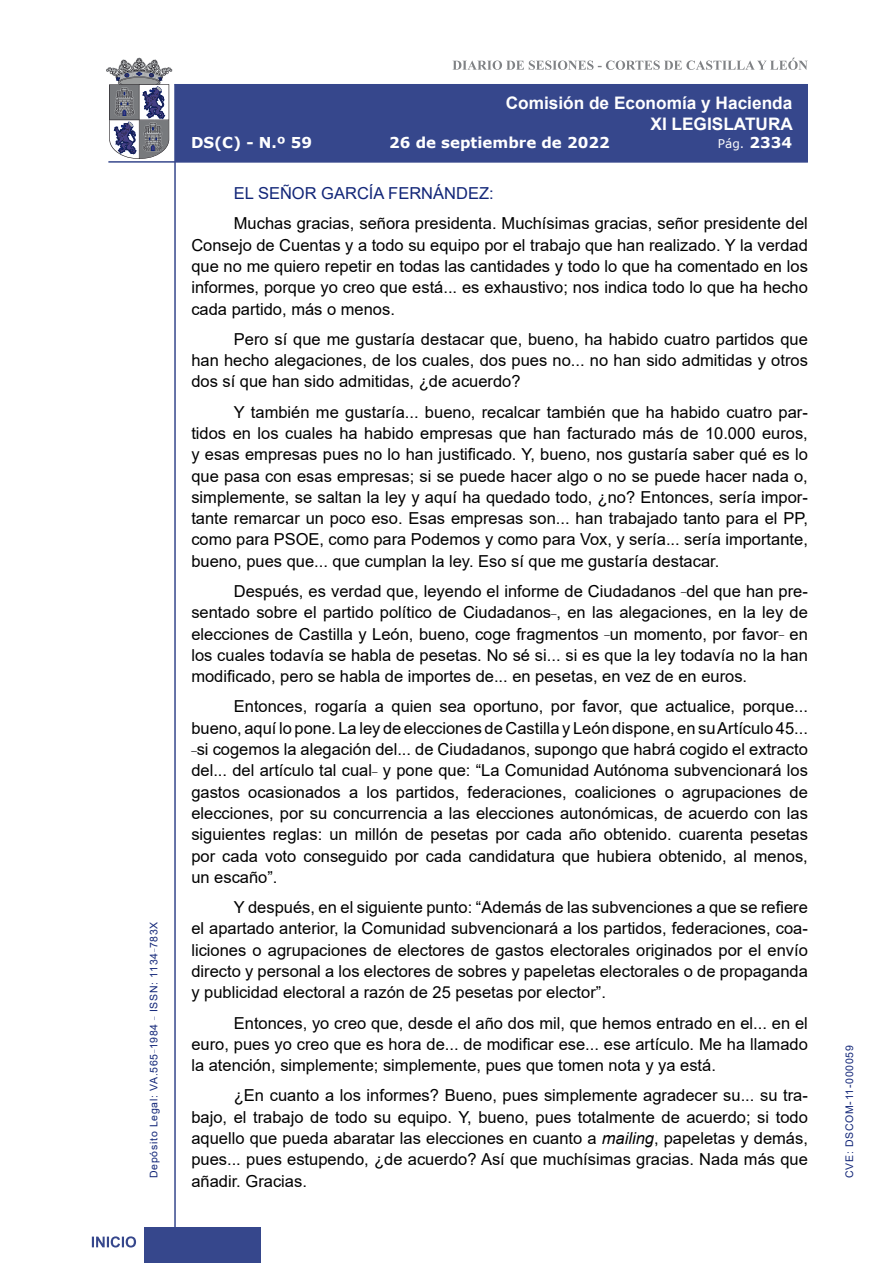
<style>
.page{position:relative;width:893px;height:1263px;background:#fff}
.page>*{position:absolute;margin:0;border:0;box-sizing:border-box;transform-origin:0 0}
.t1{font:700 17.25px/20.7px "Arial";color:#fff;text-align:right}
.t2{font:16.5px/21.3px "Arial";color:#000;text-align:justify}
.Orador{font:16.5px "Arial";color:#122678}
.t3{font:700 15px "Verdana";color:#fff}
.t4{font:12px "Verdana";color:#fff}
.t5{font:10.5px "Arial";letter-spacing:.065em;color:#122678}
.s1{font-weight:700;font-size:15px}
.s2{font-style:italic}
</style>
<div class="page">
<svg style="left:452px;top:58px;width:356px;height:12px"></svg>
<hr style="left:174px;top:84px;width:2px;height:1179px;background:#36478c">
<div style="left:144px;top:1227px;width:117px;height:36px;background:#36478c"></div>
<div style="left:175px;top:84px;width:633px;height:78px;background:#36478c"></div>
<hr style="left:108px;top:161px;width:700px;height:2px;background:#36478c">
<svg style="left:92px;top:1236px;width:44px;height:11px"></svg>
<svg style="left:106px;top:58px;width:66px;height:101px"></svg>
<p class="t5" style="left:146px;top:1178px;width:258px;rotate:-90deg">Depósito Legal: VA.565<sup>_</sup>1984 <sup>_</sup> ISSN: 1134<sup>_</sup>783X</p>
<p class="t1" style="left:506px;top:93px;width:289px">Comisión de Economía y Hacienda<br>XI LEGISLATURA</p>
<p class="t3" style="left:191px;top:132px;width:123px">DS(C) - N.º 59</p>
<p class="t3" style="left:389px;top:132px;width:222px">26 de septiembre de 2022</p>
<p class="t4" style="left:718px;top:135px;width:76px">Pág. <span class="s1">2334</span></p>
<p class="Orador" style="left:234px;top:182px;width:261px">EL SEÑOR GARCÍA FERNÁNDEZ:</p>
<p class="t2" style="left:191px;top:213px;width:618px;text-indent:43px">Muchas gracias, señora presidenta. Muchísimas gracias, señor presidente del Consejo de Cuentas y a todo su equipo por el trabajo que han realizado. Y la verdad que no me quiero repetir en todas las cantidades y todo lo que ha comentado en los informes, porque yo creo que está... es exhaustivo; nos indica todo lo que ha hecho cada partido, más o menos.</p>
<p class="t2" style="left:191px;top:328px;width:618px;text-indent:43px">Pero sí que me gustaría destacar que, bueno, ha habido cuatro partidos que han hecho alegaciones, de los cuales, dos pues no... no han sido admitidas y otros dos sí que han sido admitidas, ¿de acuerdo?</p>
<p class="t2" style="left:191px;top:401px;width:618px;text-indent:43px">Y también me gustaría... bueno, recalcar también que ha habido cuatro par&shy;tidos en los cuales ha habido empresas que han facturado más de 10.000 euros, y esas empresas pues no lo han justificado. Y, bueno, nos gustaría saber qué es lo que pasa con esas empresas; si se puede hacer algo o no se puede hacer nada o, simplemente, se saltan la ley y aquí ha quedado todo, ¿no? Entonces, sería impor&shy;tante remarcar un poco eso. Esas empresas son... han trabajado tanto para el PP, como para PSOE, como para Podemos y como para Vox, y sería... sería importante, bueno, pues que... que cumplan la ley. Eso sí que me gustaría destacar.</p>
<p class="t2" style="left:191px;top:580px;width:618px;text-indent:43px">Después, es verdad que, leyendo el informe de Ciudadanos <sup>_</sup>del que han pre&shy;sentado sobre el partido político de Ciudadanos<sup>_</sup>, en las alegaciones, en la ley de elecciones de Castilla y León, bueno, coge fragmentos <sup>_</sup>un momento, por favor<sup>_</sup> en los cuales todavía se habla de pesetas. No sé si... si es que la ley todavía no la han modificado, pero se habla de importes de... en pesetas, en vez de en euros.</p>
<p class="t2" style="left:191px;top:696px;width:618px;text-indent:43px">Entonces, rogaría a quien sea oportuno, por favor, que actualice, porque... bueno, aquí lo pone. La ley de elecciones de Castilla y León dispone, en su Artículo 45... <sup>_</sup>si cogemos la alegación del... de Ciudadanos, supongo que habrá cogido el extracto del... del artículo tal cual<sup>_</sup> y pone que: “La Comunidad Autónoma subvencionará los gastos ocasionados a los partidos, federaciones, coaliciones o agrupaciones de elecciones, por su concurrencia a las elecciones autonómicas, de acuerdo con las siguientes reglas: un millón de pesetas por cada año obtenido. cuarenta pesetas por cada voto conseguido por cada candidatura que hubiera obtenido, al menos, un escaño”.</p>
<p class="t2" style="left:191px;top:896px;width:618px;text-indent:43px">Y después, en el siguiente punto: “Además de las subvenciones a que se refiere el apartado anterior, la Comunidad subvencionará a los partidos, federaciones, coa&shy;liciones o agrupaciones de electores de gastos electorales originados por el envío directo y personal a los electores de sobres y papeletas electorales o de propaganda y publicidad electoral a razón de 25 pesetas por elector”.</p>
<p class="t2" style="left:191px;top:1012px;width:618px;text-indent:43px">Entonces, yo creo que, desde el año dos mil, que hemos entrado en el... en el euro, pues yo creo que es hora de... de modificar ese... ese artículo. Me ha llamado la atención, simplemente; simplemente, pues que tomen nota y ya está.</p>
<p class="t2" style="left:191px;top:1085px;width:618px;text-indent:43px">¿En cuanto a los informes? Bueno, pues simplemente agradecer su... su tra&shy;bajo, el trabajo de todo su equipo. Y, bueno, pues totalmente de acuerdo; si todo aquello que pueda abaratar las elecciones en cuanto a <span class="s2">mailing</span>, papeletas y demás, pues... pues estupendo, ¿de acuerdo? Así que muchísimas gracias. Nada más que añadir. Gracias.</p>
<p class="t5" style="left:842px;top:1178px;width:134px;rotate:-90deg">CVE: DSCOM-11-000059</p>
</div>
